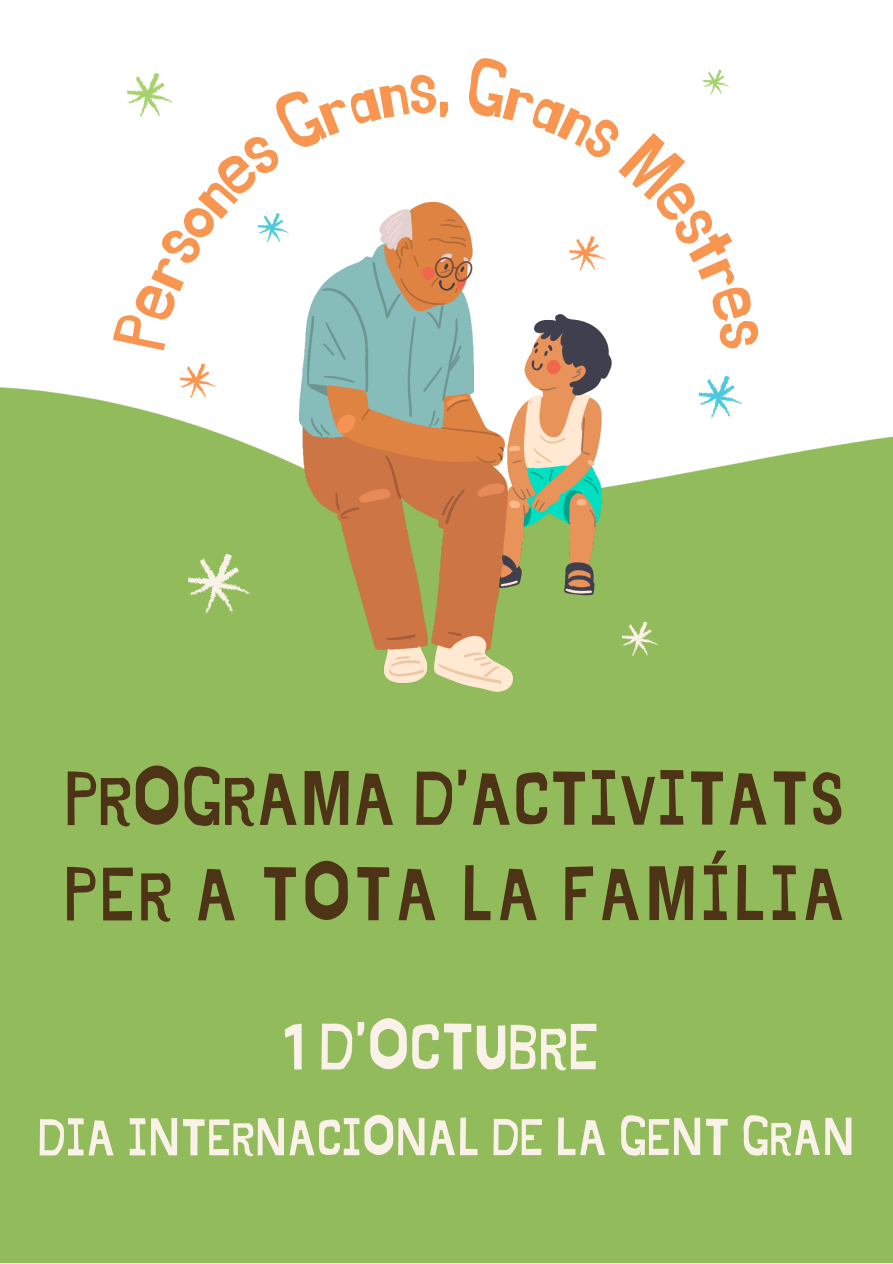
<style>
.page{position:relative;width:893px;height:1264px;background:#fff}
.page>*{position:absolute;margin:0;border:0;box-sizing:border-box;transform-origin:0 0}
.t1{font:75.3px "Jingleberry";color:#4d3417}
.t2{font:75.3px "Jingleberry";letter-spacing:.035em;color:#4d3417}
.t3{font:73.05px "Jingleberry";color:#f89651}
.t4{font:64.8px "Jingleberry";color:#faf2e9}
.t5{font:51.3px "Jingleberry";color:#faf2e9}
</style>
<div class="page">
<div style="left:0;top:387px;width:892px;height:875px;background:#92bb5b"></div>
<svg style="left:611px;top:605px;width:60px;height:59px;background:#9bbf67"></svg>
<svg style="left:170px;top:526px;width:103px;height:100px;background:#9bc068"></svg>
<img style="left:300px;top:202px;width:311px;height:489px">
<svg style="left:112px;top:72px;width:325px;height:333px"></svg>
<svg style="left:466px;top:69px;width:295px;height:357px"></svg>
<p class="t3" style="left:437px;top:54px;width:15px">,</p>
<p class="t1" style="left:66px;top:764px;width:781px">PROGRAMA D’ACTIVITATS</p>
<p class="t2" style="left:65px;top:860px;width:782px">PER A TOTA LA FAMÍLIA</p>
<p class="t4" style="left:283px;top:1017px;width:317px">1 D’OCTUBRE</p>
<p class="t5" style="left:38px;top:1114px;width:818px">DIA INTERNACIONAL DE LA GENT GRAN</p>
</div>
